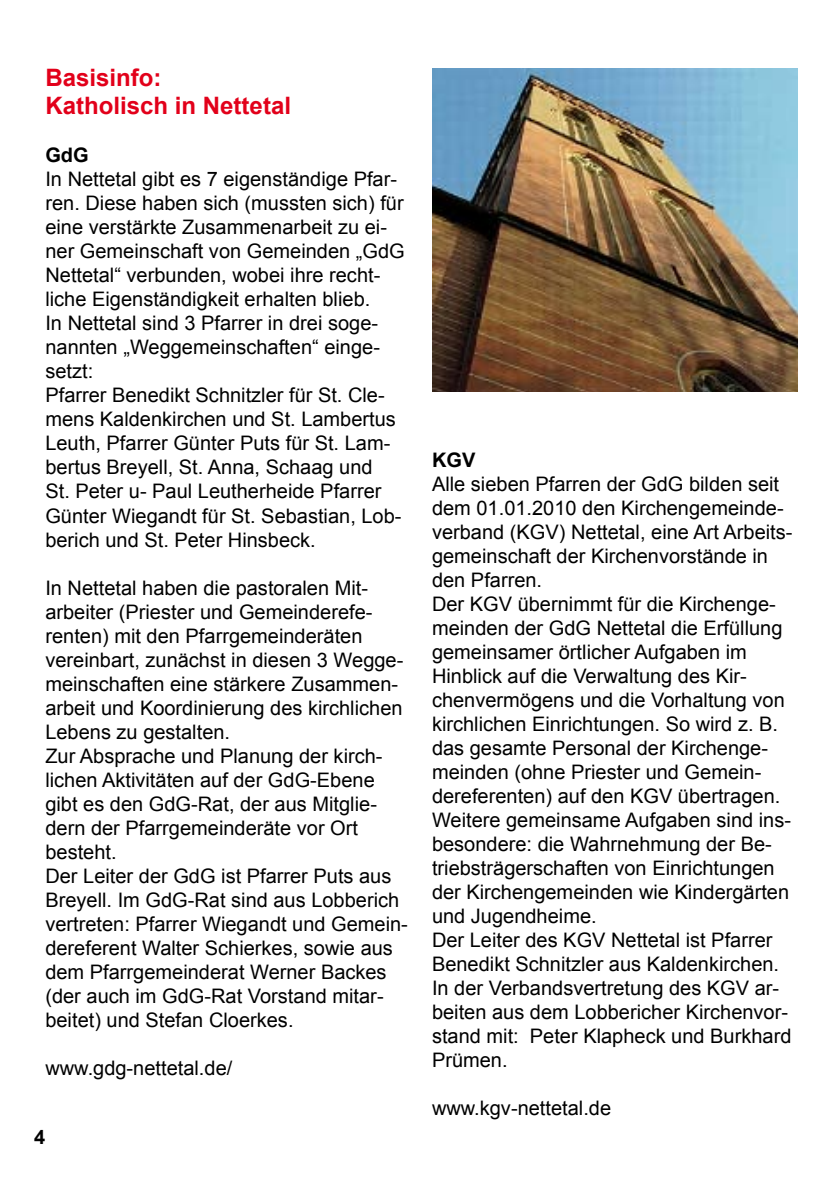
<style>
.page{position:relative;width:840px;height:1191px;background:#fff}
.page>*{position:absolute;margin:0;border:0;box-sizing:border-box;transform-origin:0 0}
.t1{font:700 24px/28.8px "Arial";color:#e2001a}
.t2{font:20px/24px "Arial";color:#000}
.t3{font:700 20px "Arial";color:#000}
</style>
<div class="page">
<img style="left:432px;top:68px;width:365px;height:323px">
<p class="t1" style="left:45px;top:63px;width:247px">Basisinfo:<br>Katholisch in Nettetal</p>
<p class="t3" style="left:45px;top:142px;width:45px">GdG</p>
<p class="t2" style="left:45px;top:167px;width:361px">In Nettetal gibt es 7 eigenständige Pfar&shy;ren. Diese haben sich (mussten sich) für eine verstärkte Zusammenarbeit zu ei&shy;ner Gemeinschaft von Gemeinden „GdG Nettetal“ verbunden, wobei ihre recht&shy;liche Eigenständigkeit erhalten blieb.<br>In Nettetal sind 3 Pfarrer in drei soge&shy;nannten „Weggemeinschaften“ einge&shy;setzt:<br>Pfarrer Benedikt Schnitzler für St. Cle&shy;mens Kaldenkirchen und St. Lambertus Leuth, Pfarrer Günter Puts für St. Lam&shy;bertus Breyell, St. Anna, Schaag und<br>St. Peter u- Paul Leutherheide Pfarrer Günter Wiegandt für St. Sebastian, Lob&shy;berich und St. Peter Hinsbeck.</p>
<p class="t2" style="left:45px;top:575px;width:364px">In Nettetal haben die pastoralen Mit&shy;arbeiter (Priester und Gemeinderefe&shy;renten) mit den Pfarrgemeinderäten vereinbart, zunächst in diesen 3 Wegge&shy;meinschaften eine stärkere Zusammen&shy;arbeit und Koordinierung des kirchlichen Lebens zu gestalten.<br>Zur Absprache und Planung der kirch&shy;lichen Aktivitäten auf der GdG-Ebene gibt es den GdG-Rat, der aus Mitglie&shy;dern der Pfarrgemeinderäte vor Ort besteht.<br>Der Leiter der GdG ist Pfarrer Puts aus Breyell. Im GdG-Rat sind aus Lobberich vertreten: Pfarrer Wiegandt und Gemein&shy;dereferent Walter Schierkes, sowie aus dem Pfarrgemeinderat Werner Backes (der auch im GdG-Rat Vorstand mitar&shy;beitet) und Stefan Cloerkes.</p>
<p class="t2" style="left:45px;top:1055px;width:188px">www.gdg-nettetal.de/</p>
<p class="t3" style="left:34px;top:1123px;width:13px">4</p>
<p class="t3" style="left:432px;top:446px;width:45px">KGV</p>
<p class="t2" style="left:432px;top:472px;width:362px">Alle sieben Pfarren der GdG bilden seit dem 01.01.2010 den Kirchengemeinde&shy;verband (KGV) Nettetal, eine Art Arbeits&shy;gemeinschaft der Kirchenvorstände in den Pfarren.<br>Der KGV übernimmt für die Kirchenge&shy;meinden der GdG Nettetal die Erfüllung gemeinsamer örtlicher Aufgaben im Hinblick auf die Verwaltung des Kir&shy;chenvermögens und die Vorhaltung von kirchlichen Einrichtungen. So wird z. B. das gesamte Personal der Kirchenge&shy;meinden (ohne Priester und Gemein&shy;dereferenten) auf den KGV übertragen.<br>Weitere gemeinsame Aufgaben sind ins&shy;besondere: die Wahrnehmung der Be&shy;triebsträgerschaften von Einrichtungen der Kirchengemeinden wie Kindergärten und Jugendheime.<br>Der Leiter des KGV Nettetal ist Pfarrer Benedikt Schnitzler aus Kaldenkirchen.<br>In der Verbandsvertretung des KGV ar&shy;beiten aus dem Lobbericher Kirchenvor&shy;stand mit: Peter Klapheck und Burkhard Prümen.</p>
<p class="t2" style="left:432px;top:1096px;width:180px">www.kgv-nettetal.de</p>
</div>
